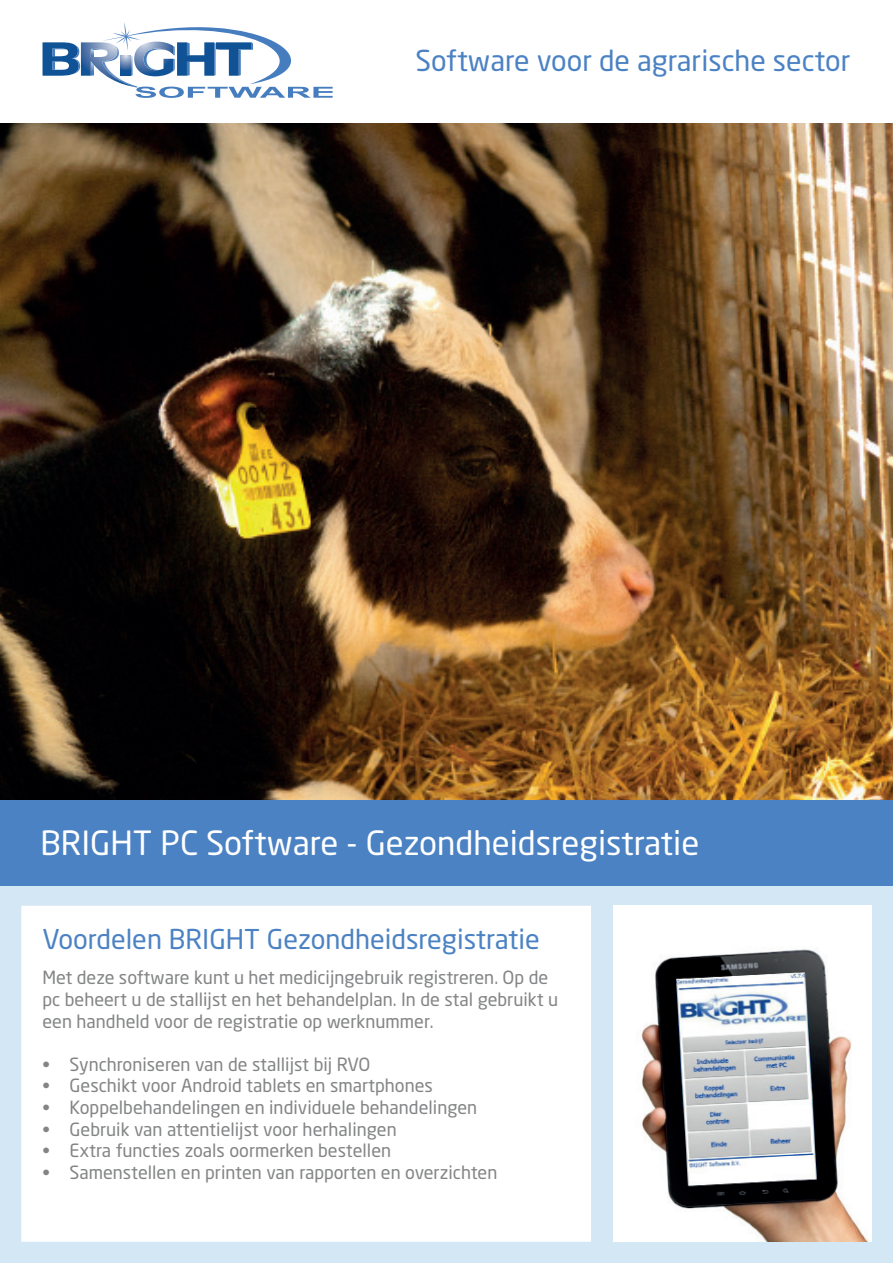
<style>
.page{position:relative;width:893px;height:1263px;background:#fff}
.page>*{position:absolute;margin:0;border:0;box-sizing:border-box;transform-origin:0 0}
.t1{font:33px "Neo Sans Std";color:#fff}
.t2{font:28.5px "Neo Sans Std";color:#4b82c3}
.t3{font:27px "Neo Sans Std";color:#4b82c3}
.t4{font:18px/21.6px "Neo Sans Std";color:#838485}
</style>
<div class="page">
<img style="left:0;top:123px;width:893px;height:677px">
<div style="left:0;top:808px;width:893px;height:455px;background:#d4e7f4"></div>
<div style="left:0;top:800px;width:893px;height:85px;background:#4b82c3"></div>
<div style="left:614px;top:906px;width:258px;height:336px;background:#fff"></div>
<img style="left:613px;top:939px;width:255px;height:303px">
<div style="left:21px;top:906px;width:570px;height:336px;background:#fff"></div>
<svg style="left:43px;top:22px;width:290px;height:76px"></svg>
<h2 class="t2" style="left:415px;top:43px;width:436px">Software voor de agrarische sector</h2>
<h1 class="t1" style="left:40px;top:823px;width:660px">BRIGHT PC Software - Gezondheidsregistratie</h1>
<h3 class="t3" style="left:43px;top:922px;width:499px">Voordelen BRIGHT Gezondheidsregistratie</h3>
<p class="t4" style="left:43px;top:967px;width:517px">Met deze software kunt u het medicijngebruik registreren. Op de pc beheert u de stallijst en het behandelplan. In de stal gebruikt u een handheld voor de registratie op werknummer.</p>
<p class="t4" style="left:43px;top:1053px;width:329px">• Synchroniseren van de stallijst bij RVO</p>
<p class="t4" style="left:43px;top:1075px;width:392px">• Geschikt voor Android tablets en smartphones</p>
<p class="t4" style="left:43px;top:1096px;width:436px">• Koppelbehandelingen en individuele behandelingen</p>
<p class="t4" style="left:43px;top:1118px;width:356px">• Gebruik van attentielijst voor herhalingen</p>
<p class="t4" style="left:43px;top:1139px;width:350px">• Extra functies zoals oormerken bestellen</p>
<p class="t4" style="left:43px;top:1161px;width:456px">• Samenstellen en printen van rapporten en overzichten</p>
</div>
